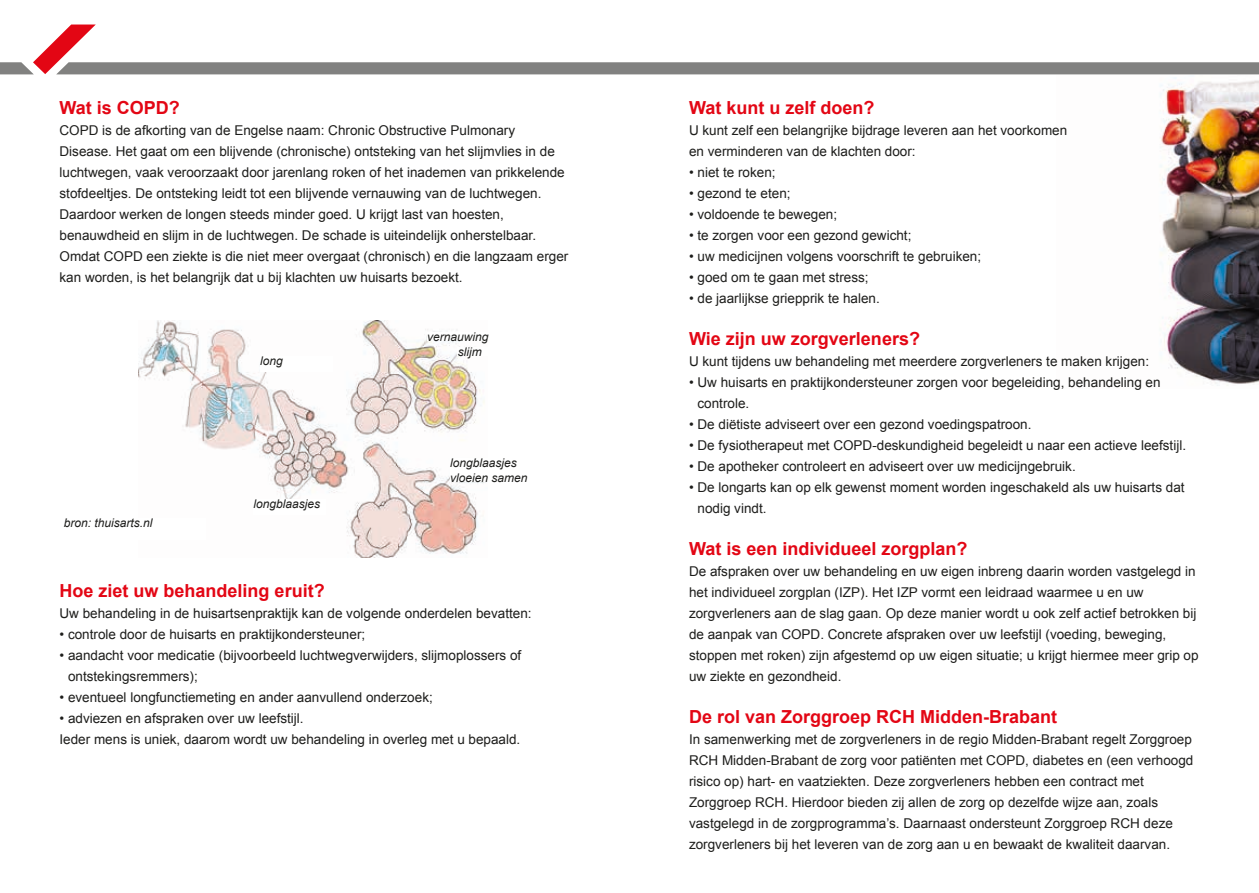
<style>
.page{position:relative;width:1259px;height:893px;background:#fff}
.page>*{position:absolute;margin:0;border:0;box-sizing:border-box;transform-origin:0 0}
.t1{font:700 18px "Arial";color:#e30614}
.t2{font:13.5px/21px "Arial";color:#1d1d1b}
.t3{font:italic 12px/15px "Arial";color:#1d1d1b}
</style>
<div class="page">
<img style="left:1160px;top:77px;width:99px;height:309px">
<img style="left:139px;top:320px;width:347px;height:237px">
<svg style="left:0;top:25px;width:1259px;height:49px"></svg>
<div style="left:253px;top:499px;width:73px;height:15px;background:#fff"></div>
<div style="left:260px;top:356px;width:73px;height:15px;background:#fff"></div>
<div style="left:427px;top:332px;width:61px;height:9px;background:#fff"></div>
<div style="left:458px;top:347px;width:61px;height:9px;background:#fff"></div>
<div style="left:450px;top:458px;width:101px;height:24px;background:#fff"></div>
<div style="left:64px;top:518px;width:141px;height:22px;background:#fff"></div>
<h1 class="t1" style="left:60px;top:96px;width:122px">Wat is COPD?</h1>
<p class="t2" style="left:60px;top:120px;width:510px">COPD is de afkorting van de Engelse naam: Chronic Obstructive Pulmonary Disease. Het gaat om een blijvende (chronische) ontsteking van het slijmvlies in de luchtwegen, vaak veroorzaakt door jarenlang roken of het inademen van prikkelende stofdeeltjes. De ontsteking leidt tot een blijvende vernauwing van de luchtwegen.<br>Daardoor werken de longen steeds minder goed. U krijgt last van hoesten, benauwdheid en slijm in de luchtwegen. De schade is uiteindelijk onherstelbaar.<br>Omdat COPD een ziekte is die niet meer overgaat (chronisch) en die langzaam erger kan worden, is het belangrijk dat u bij klachten uw huisarts bezoekt.</p>
<p class="t3" style="left:64px;top:516px;width:90px">bron: thuisarts.nl</p>
<p class="t3" style="left:260px;top:353px;width:24px">long</p>
<p class="t3" style="left:253px;top:496px;width:68px">longblaasjes</p>
<p class="t3" style="left:458px;top:329px;width:32px;text-indent:-31px">vernauwing slijm</p>
<p class="t3" style="left:450px;top:455px;width:79px">longblaasjes vloeien samen</p>
<h1 class="t1" style="left:60px;top:579px;width:267px">Hoe ziet uw behandeling eruit?</h1>
<p class="t2" style="left:60px;top:603px;width:474px">Uw behandeling in de huisartsenpraktijk kan de volgende onderdelen bevatten:</p>
<p class="t2" style="left:60px;top:624px;width:307px">• controle door de huisarts en praktijkondersteuner;</p>
<p class="t2" style="left:68px;top:645px;width:455px;text-indent:-8px">• aandacht voor medicatie (bijvoorbeeld luchtwegverwijders, slijmoplossers of ontstekingsremmers);</p>
<p class="t2" style="left:60px;top:687px;width:375px">• eventueel longfunctiemeting en ander aanvullend onderzoek;</p>
<p class="t2" style="left:60px;top:708px;width:462px">• adviezen en afspraken over uw leefstijl.<br>Ieder mens is uniek, daarom wordt uw behandeling in overleg met u bepaald.</p>
<h1 class="t1" style="left:689px;top:96px;width:187px">Wat kunt u zelf doen?</h1>
<p class="t2" style="left:689px;top:120px;width:380px">U kunt zelf een belangrijke bijdrage leveren aan het voorkomen en verminderen van de klachten door:</p>
<p class="t2" style="left:689px;top:162px;width:88px">• niet te roken;</p>
<p class="t2" style="left:689px;top:183px;width:103px">• gezond te eten;</p>
<p class="t2" style="left:689px;top:204px;width:150px">• voldoende te bewegen;</p>
<p class="t2" style="left:689px;top:225px;width:224px">• te zorgen voor een gezond gewicht;</p>
<p class="t2" style="left:689px;top:246px;width:294px">• uw medicijnen volgens voorschrift te gebruiken;</p>
<p class="t2" style="left:689px;top:267px;width:181px">• goed om te gaan met stress;</p>
<p class="t2" style="left:689px;top:288px;width:192px">• de jaarlijkse griepprik te halen.</p>
<h1 class="t1" style="left:689px;top:327px;width:232px">Wie zijn uw zorgverleners?</h1>
<p class="t2" style="left:689px;top:351px;width:461px">U kunt tijdens uw behandeling met meerdere zorgverleners te maken krijgen:</p>
<p class="t2" style="left:697px;top:372px;width:464px;text-indent:-8px">• Uw huisarts en praktijkondersteuner zorgen voor begeleiding, behandeling en controle.</p>
<p class="t2" style="left:689px;top:414px;width:344px">• De diëtiste adviseert over een gezond voedingspatroon.</p>
<p class="t2" style="left:689px;top:435px;width:498px">• De fysiotherapeut met COPD-deskundigheid begeleidt u naar een actieve leefstijl.</p>
<p class="t2" style="left:689px;top:456px;width:388px">• De apotheker controleert en adviseert over uw medicijngebruik.</p>
<p class="t2" style="left:697px;top:477px;width:488px;text-indent:-8px">• De longarts kan op elk gewenst moment worden ingeschakeld als uw huisarts dat nodig vindt.</p>
<h1 class="t1" style="left:689px;top:537px;width:280px">Wat is een individueel zorgplan?</h1>
<p class="t2" style="left:689px;top:561px;width:511px">De afspraken over uw behandeling en uw eigen inbreng daarin worden vastgelegd in het individueel zorgplan (IZP). Het IZP vormt een leidraad waarmee u en uw zorgverleners aan de slag gaan. Op deze manier wordt u ook zelf actief betrokken bij de aanpak van COPD. Concrete afspraken over uw leefstijl (voeding, beweging, stoppen met roken) zijn afgestemd op uw eigen situatie; u krijgt hiermee meer grip op uw ziekte en gezondheid.</p>
<h1 class="t1" style="left:689px;top:705px;width:370px">De rol van Zorggroep RCH Midden-Brabant</h1>
<p class="t2" style="left:689px;top:729px;width:506px">In samenwerking met de zorgverleners in de regio Midden-Brabant regelt Zorggroep RCH Midden-Brabant de zorg voor patiënten met COPD, diabetes en (een verhoogd risico op) hart- en vaatziekten. Deze zorgverleners hebben een contract met Zorggroep RCH. Hierdoor bieden zij allen de zorg op dezelfde wijze aan, zoals vastgelegd in de zorgprogramma’s. Daarnaast ondersteunt Zorggroep RCH deze zorgverleners bij het leveren van de zorg aan u en bewaakt de kwaliteit daarvan.</p>
</div>
